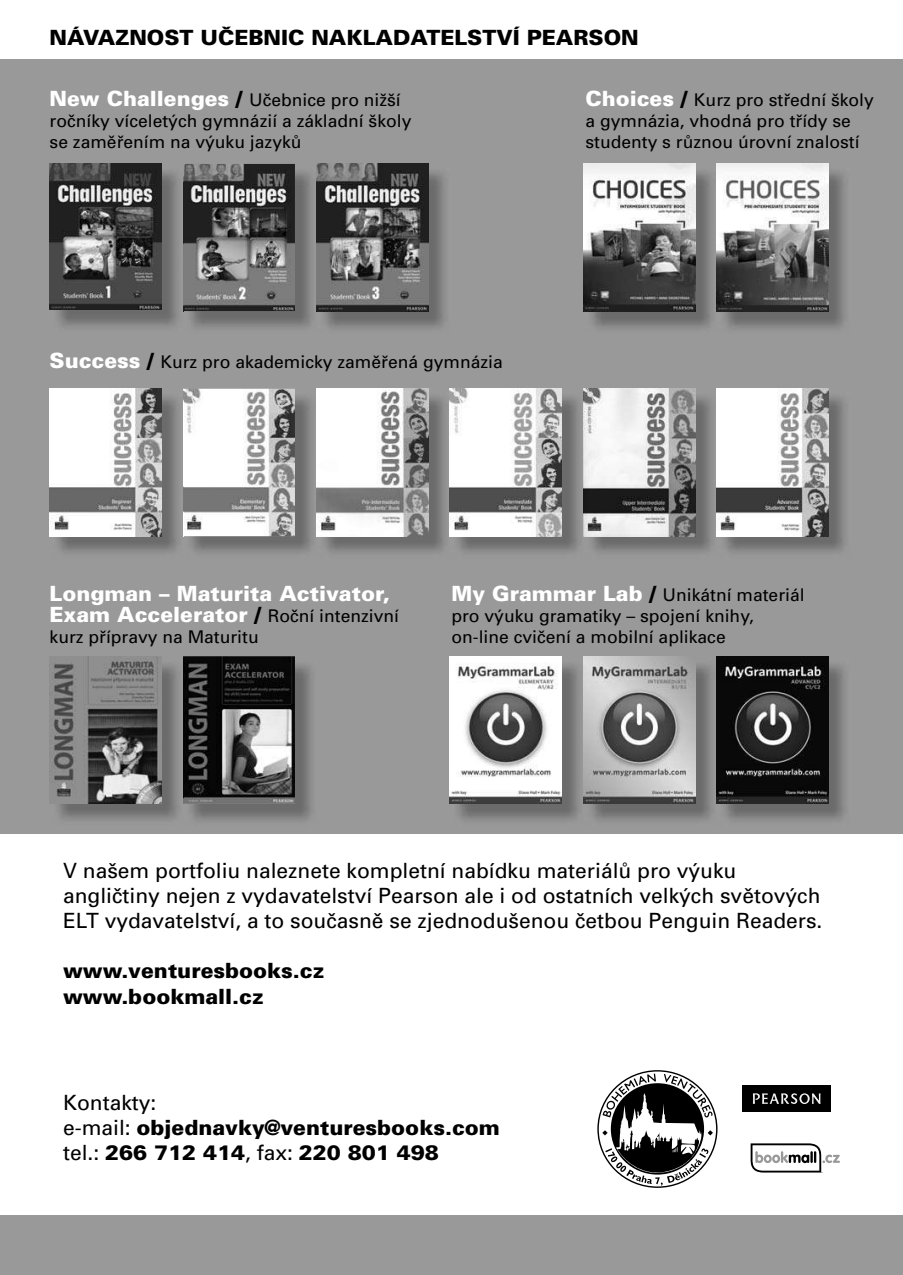
<style>
.page{position:relative;width:903px;height:1275px;background:#fff}
.page>*{position:absolute;margin:0;border:0;box-sizing:border-box;transform-origin:0 0}
.t1{font:21px/25.2px "Univers CE";color:#000}
.t2{font:900 21px/25.2px "Univers CE";color:#000}
.t3{font:900 21px/21px "Univers CE";color:#fff}
.t4{font:17.5px/21px "Univers CE";color:#000}
.s1{font-weight:900;font-size:21px;color:#fff}
.s2{font-weight:900;font-size:21px}
.s3{color:#000}
.s4{font-weight:400;font-size:17.5px;color:#000}
.s5{font-weight:400}
</style>
<div class="page">
<div style="left:0;top:60px;width:903px;height:774px;background:#999"></div>
<div style="left:0;top:1215px;width:903px;height:60px;background:#999"></div>
<div style="left:742px;top:1085px;width:89px;height:27px;background:#000"></div>
<svg style="left:753px;top:1093px;width:67px;height:11px"></svg>
<svg style="left:750px;top:1143px;width:90px;height:29px"></svg>
<svg style="left:597px;top:1070px;width:120px;height:118px"></svg>
<img style="left:58px;top:665px;width:253px;height:155px">
<img style="left:183px;top:656px;width:112px;height:148px">
<img style="left:458px;top:665px;width:253px;height:155px">
<img style="left:450px;top:656px;width:112px;height:148px">
<img style="left:583px;top:656px;width:112px;height:148px">
<img style="left:725px;top:659px;width:119px;height:161px">
<img style="left:716px;top:656px;width:112px;height:148px">
<img style="left:183px;top:659px;width:1px;height:145px">
<img style="left:50px;top:656px;width:112px;height:147px">
<img style="left:184px;top:164px;width:111px;height:147px">
<img style="left:319px;top:166px;width:125px;height:162px">
<img style="left:316px;top:164px;width:112px;height:147px">
<img style="left:585px;top:166px;width:132px;height:162px">
<img style="left:583px;top:164px;width:112px;height:147px">
<img style="left:719px;top:166px;width:126px;height:162px">
<img style="left:716px;top:164px;width:112px;height:147px">
<img style="left:183px;top:176px;width:1px;height:135px">
<img style="left:50px;top:164px;width:112px;height:146px">
<img style="left:52px;top:397px;width:265px;height:155px">
<img style="left:183px;top:389px;width:112px;height:147px">
<img style="left:319px;top:391px;width:398px;height:161px">
<img style="left:316px;top:389px;width:112px;height:147px">
<img style="left:450px;top:389px;width:112px;height:147px">
<img style="left:583px;top:389px;width:112px;height:147px">
<img style="left:719px;top:391px;width:125px;height:161px">
<img style="left:716px;top:389px;width:112px;height:147px">
<img style="left:183px;top:391px;width:1px;height:145px">
<img style="left:50px;top:389px;width:112px;height:147px">
<p class="t2" style="left:50px;top:27px;width:591px">NÁVAZNOST UČEBNIC NAKLADATELSTVÍ PEARSON</p>
<p class="t4" style="left:50px;top:91px;width:363px"><span class="s1">New Challenges</span> <span class="s2">/</span> Učebnice pro nižší ročníky víceletých gymnázií a základní školy se zaměřením na výuku jazyků</p>
<p class="t4" style="left:585px;top:91px;width:290px"><span class="s1">Choices</span> <span class="s2">/</span> Kurz pro střední školy a gymnázia, vhodná pro třídy se studenty s různou úrovní znalostí</p>
<p class="t4" style="left:50px;top:353px;width:455px"><span class="s1">Success</span> <span class="s2">/</span> Kurz pro akademicky zaměřená gymnázia</p>
<p class="t3" style="left:50px;top:586px;width:351px">Longman – Maturita Activator,<br>Exam Accelerator <span class="s3">/</span> <span class="s4">Roční intenzivní</span></p>
<p class="t4" style="left:50px;top:629px;width:211px">kurz přípravy na Maturitu</p>
<p class="t4" style="left:451px;top:587px;width:355px"><span class="s1">My Grammar Lab</span> <span class="s2">/</span> Unikátní materiál pro výuku gramatiky – spojení knihy, on-line cvičení a mobilní aplikace</p>
<p class="t1" style="left:63px;top:860px;width:761px">V našem portfoliu naleznete kompletní nabídku materiálů pro výuku angličtiny nejen z vydavatelství Pearson ale i od ostatních velkých světových<br>ELT vydavatelství, a to současně se zjednodušenou četbou Penguin Readers.</p>
<p class="t2" style="left:63px;top:961px;width:263px">www.venturesbooks.cz www.bookmall.cz</p>
<p class="t2" style="left:63px;top:1092px;width:438px"><span class="s5">Kontakty:<br>e-mail:</span> objednavky@venturesbooks.com <span class="s5">tel.:</span> 266 712 414<span class="s5">, fax:</span> 220 801 498</p>
</div>
